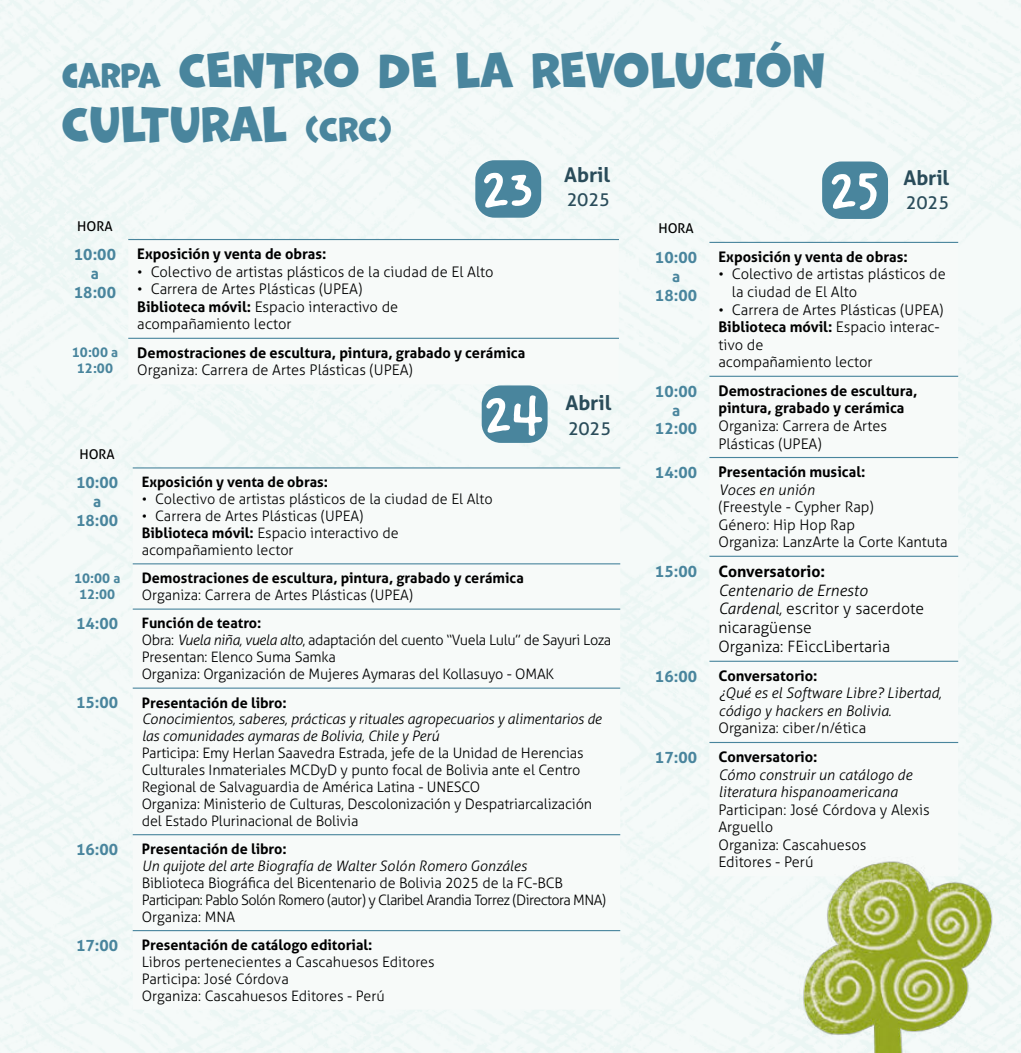
<style>
.page{position:relative;width:1021px;height:1053px;background:#fff}
.page>*{position:absolute;margin:0;border:0;box-sizing:border-box;transform-origin:0 0}
.t1{font:900 67.5px "Chinchilla";color:#fff}
.t2{font:45px/54px "Marvin";color:#49859d}
.t3{font:700 20.25px "Aller";color:#2a4c5a}
.t4{font:18px "Aller";color:#2a4c5a}
.t5{font:700 15.75px/18.9px "Aller";color:#49859d;text-align:center}
.t6{font:300 15.75px/18.9px "Aller";color:#000}
.t7{font:700 15.75px "Aller";color:#000}
.t8{font:300 14.62px/17.6px "Aller";color:#000}
.t9{font:700 14.62px/17.6px "Aller";color:#000}
.t10{font:italic 300 14.62px/17.6px "Aller";color:#000}
.t11{font:300 14.4px/16.9px "Aller";letter-spacing:-.01em;color:#000}
.t12{font:italic 300 14.4px/16.9px "Aller";letter-spacing:-.01em;color:#000}
.t13{font:700 14.4px "Aller";color:#000}
.t14{font:300 14.4px/16.9px "Aller";letter-spacing:-.04em;color:#000}
.t15{font:700 13.5px/16.2px "Aller";color:#49859d;text-align:center}
.t16{font:13.5px "Aller";color:#000}
.s1{font-size:31.5px}
.s2{font-weight:700}
.s3{font-style:italic}
</style>
<div class="page">
<div style="left:0;top:0;width:1020px;height:1052px;background:#f5faf9"></div>
<svg style="left:128px;top:240px;width:491px;height:98px"></svg>
<hr style="left:128px;top:239px;width:491px;height:1px;background:#49859d">
<hr style="left:128px;top:338px;width:491px;height:1px;background:#49859d">
<div style="left:475px;top:160px;width:66px;height:58px;background:#49859d;border-radius:19px"></div>
<hr style="left:709px;top:242px;width:249px;height:1px;background:#49859d">
<hr style="left:709px;top:376px;width:249px;height:1px;background:#49859d">
<hr style="left:709px;top:457px;width:249px;height:1px;background:#49859d">
<hr style="left:709px;top:555px;width:249px;height:2px;background:#49859d">
<hr style="left:709px;top:660px;width:249px;height:1px;background:#49859d">
<hr style="left:709px;top:741px;width:249px;height:2px;background:#49859d">
<div style="left:822px;top:161px;width:66px;height:58px;background:#49859d;border-radius:19px"></div>
<svg style="left:133px;top:468px;width:487px;height:464px"></svg>
<hr style="left:133px;top:467px;width:487px;height:1px;background:#49859d">
<hr style="left:133px;top:563px;width:487px;height:1px;background:#49859d">
<hr style="left:133px;top:608px;width:487px;height:1px;background:#49859d">
<hr style="left:133px;top:687px;width:487px;height:1px;background:#49859d">
<hr style="left:133px;top:834px;width:487px;height:1px;background:#49859d">
<hr style="left:133px;top:929px;width:487px;height:2px;background:#49859d">
<div style="left:481px;top:385px;width:66px;height:58px;background:#49859d;border-radius:19px"></div>
<img style="left:798px;top:861px;width:198px;height:191px">
<h2 class="t2" style="left:62px;top:45px;width:765px"><span class="s1">CARPA</span> CENTRO DE LA REVOLUCIÓN<br>CULTURAL <span class="s1">(CRC)</span></h2>
<p class="t16" style="left:77px;top:220px;width:37px">HORA</p>
<h1 class="t1" style="left:484px;top:146px;width:53px">23</h1>
<h3 class="t3" style="left:564px;top:166px;width:47px">Abril</h3>
<p class="t4" style="left:566px;top:193px;width:45px">2025</p>
<p class="t16" style="left:658px;top:223px;width:37px">HORA</p>
<h1 class="t1" style="left:831px;top:148px;width:51px">25</h1>
<h3 class="t3" style="left:903px;top:169px;width:47px">Abril</h3>
<p class="t4" style="left:906px;top:196px;width:45px">2025</p>
<p class="t5" style="left:74px;top:246px;width:44px">10:00 a<br>18:00</p>
<p class="t9" style="left:137px;top:246px;width:191px">Exposición y venta de obras:</p>
<p class="t8" style="left:137px;top:263px;width:357px">• Colectivo de artistas plásticos de la ciudad de El Alto</p>
<p class="t8" style="left:137px;top:281px;width:262px">• Carrera de Artes Plásticas (UPEA)<br><span class="s2">Biblioteca móvil:</span> Espacio interactivo de acompañamiento lector</p>
<p class="t15" style="left:72px;top:345px;width:48px">10:00 a<br>12:00</p>
<p class="t9" style="left:137px;top:345px;width:390px">Demostraciones de escultura, pintura, grabado y cerámica</p>
<p class="t8" style="left:137px;top:361px;width:277px">Organiza: Carrera de Artes Plásticas (UPEA)</p>
<p class="t16" style="left:79px;top:449px;width:37px">HORA</p>
<h1 class="t1" style="left:486px;top:371px;width:61px">24</h1>
<p class="t5" style="left:76px;top:474px;width:44px">10:00 a<br>18:00</p>
<p class="t13" style="left:142px;top:476px;width:188px">Exposición y venta de obras:</p>
<p class="t11" style="left:142px;top:491px;width:352px">• Colectivo de artistas plásticos de la ciudad de El Alto</p>
<p class="t11" style="left:142px;top:508px;width:258px">• Carrera de Artes Plásticas (UPEA)<br><span class="s2">Biblioteca móvil:</span> Espacio interactivo de acompañamiento lector</p>
<p class="t15" style="left:74px;top:571px;width:48px">10:00 a<br>12:00</p>
<p class="t13" style="left:142px;top:572px;width:384px">Demostraciones de escultura, pintura, grabado y cerámica</p>
<p class="t11" style="left:142px;top:586px;width:273px">Organiza: Carrera de Artes Plásticas (UPEA)</p>
<h3 class="t3" style="left:565px;top:394px;width:47px">Abril</h3>
<p class="t4" style="left:568px;top:421px;width:45px">2025</p>
<p class="t5" style="left:76px;top:615px;width:44px">14:00</p>
<p class="t11" style="left:142px;top:615px;width:471px"><span class="s2">Función de teatro:<br></span>Obra: <span class="s3">Vuela niña, vuela alto</span>, adaptación del cuento “Vuela Lulu” de Sayuri Loza Presentan: Elenco Suma Samka<br>Organiza: Organización de Mujeres Aymaras del Kollasuyo - OMAK</p>
<p class="t5" style="left:76px;top:694px;width:44px">15:00</p>
<p class="t13" style="left:142px;top:696px;width:146px">Presentación de libro:</p>
<p class="t12" style="left:142px;top:712px;width:461px">Conocimientos, saberes, prácticas y rituales agropecuarios y alimentarios de las comunidades aymaras de Bolivia, Chile y Perú</p>
<p class="t11" style="left:142px;top:745px;width:452px">Participa: Emy Herlan Saavedra Estrada, jefe de la Unidad de Herencias Culturales Inmateriales MCDyD y punto focal de Bolivia ante el Centro Regional de Salvaguardia de América Latina - UNESCO<br>Organiza: Ministerio de Culturas, Descolonización y Despatriarcalización del Estado Plurinacional de Bolivia</p>
<p class="t5" style="left:76px;top:841px;width:44px">16:00</p>
<p class="t13" style="left:142px;top:842px;width:146px">Presentación de libro:</p>
<p class="t12" style="left:142px;top:858px;width:386px">Un quijote del arte Biografía de Walter Solón Romero Gonzáles</p>
<p class="t14" style="left:142px;top:874px;width:466px">Biblioteca Biográfica del Bicentenario de Bolivia 2025 de la FC-BCB<br>Participan: Pablo Solón Romero (autor) y Claribel Arandia Torrez (Directora MNA)<br>Organiza: MNA</p>
<p class="t5" style="left:76px;top:937px;width:44px">17:00</p>
<p class="t13" style="left:142px;top:938px;width:232px">Presentación de catálogo editorial:</p>
<p class="t11" style="left:142px;top:953px;width:294px">Libros pertenecientes a Cascahuesos Editores<br>Participa: José Córdova<br>Organiza: Cascahuesos Editores - Perú</p>
<p class="t5" style="left:655px;top:249px;width:44px">10:00 a<br>18:00</p>
<p class="t9" style="left:718px;top:249px;width:191px">Exposición y venta de obras:</p>
<p class="t8" style="left:732px;top:266px;width:215px;text-indent:-13px">• Colectivo de artistas plásticos de la ciudad de El Alto</p>
<p class="t8" style="left:718px;top:301px;width:226px">• Carrera de Artes Plásticas (UPEA)<br><span class="s2">Biblioteca móvil:</span> Espacio interac&shy;tivo de<br>acompañamiento lector</p>
<p class="t5" style="left:655px;top:383px;width:44px">10:00 a<br>12:00</p>
<p class="t9" style="left:718px;top:383px;width:200px">Demostraciones de escultura, pintura, grabado y cerámica</p>
<p class="t8" style="left:718px;top:417px;width:170px">Organiza: Carrera de Artes<br>Plásticas (UPEA)</p>
<p class="t5" style="left:655px;top:464px;width:44px">14:00</p>
<p class="t9" style="left:718px;top:464px;width:148px">Presentación musical:</p>
<p class="t10" style="left:718px;top:482px;width:98px">Voces en unión</p>
<p class="t8" style="left:718px;top:498px;width:231px">(Freestyle - Cypher Rap)<br>Género: Hip Hop Rap<br>Organiza: LanzArte la Corte Kantuta</p>
<p class="t5" style="left:655px;top:563px;width:44px">15:00</p>
<p class="t7" style="left:718px;top:564px;width:108px">Conversatorio:</p>
<p class="t6" style="left:718px;top:581px;width:207px"><span class="s3">Centenario de Ernesto<br>Cardenal,</span> escritor y sacerdote nicaragüense<br>Organiza: FEiccLibertaria</p>
<p class="t5" style="left:655px;top:668px;width:44px">16:00</p>
<p class="t9" style="left:718px;top:668px;width:100px">Conversatorio:</p>
<p class="t10" style="left:718px;top:685px;width:225px">¿Qué es el Software Libre? Libertad, código y hackers en Bolivia.</p>
<p class="t8" style="left:718px;top:720px;width:149px">Organiza: ciber/n/ética</p>
<p class="t5" style="left:655px;top:749px;width:44px">17:00</p>
<p class="t9" style="left:718px;top:749px;width:100px">Conversatorio:</p>
<p class="t10" style="left:718px;top:766px;width:195px">Cómo construir un catálogo de literatura hispanoamericana</p>
<p class="t8" style="left:718px;top:801px;width:213px">Participan: José Córdova y Alexis<br>Arguello<br>Organiza: Cascahuesos<br>Editores - Perú</p>
</div>
